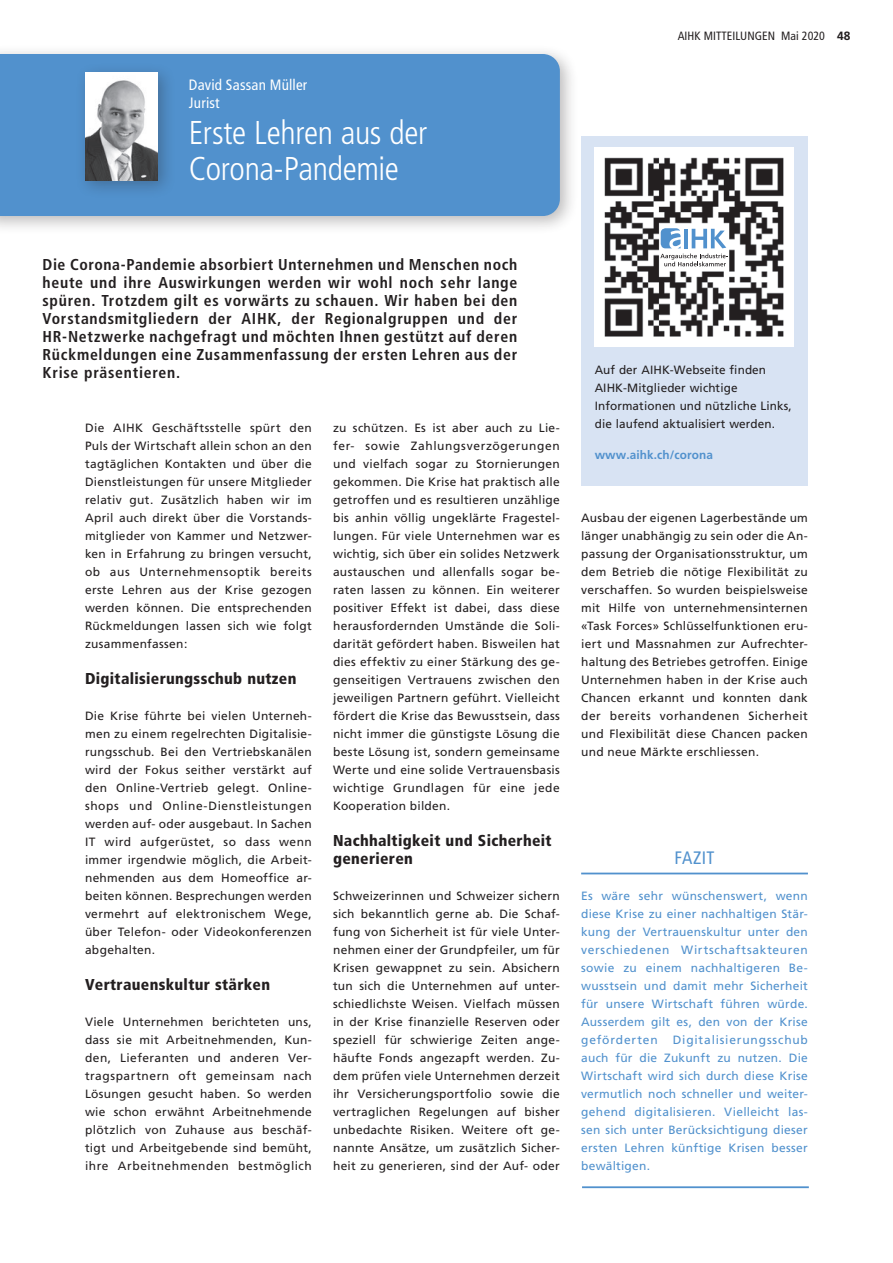
<style>
.page{position:relative;width:893px;height:1263px;background:#fff}
.page>*{position:absolute;margin:0;border:0;box-sizing:border-box;transform-origin:0 0}
.t1{font:300 condensed 33px/36px "Frutiger";letter-spacing:-.01em;color:#fff}
.t2{font:condensed 18px "Frutiger";letter-spacing:.015em;color:#5191cd}
.t3{font:700 condensed 15.75px/18px "Frutiger";letter-spacing:.045em;color:#231f20;text-align:justify}
.t4{font:900 condensed 15.75px/18px "Frutiger";letter-spacing:.02em;color:#231f20}
.t5{font:condensed 15px/18px "Frutiger";letter-spacing:.015em;color:#fff}
.t6{font:12px/18px "Frutiger";letter-spacing:.02em;color:#231f20;text-align:justify}
.t7{font:12px/18px "Frutiger";letter-spacing:.025em;color:#5191cd;text-align:justify}
.t8{font:condensed 12px "Frutiger";color:#231f20}
.t9{font:700 12px "Frutiger";letter-spacing:.01em;color:#5191cd}
.s1{font-family:"Frutiger LT";font-weight:700;font-stretch:normal}
</style>
<div class="page">
<div style="left:0;top:44px;width:578px;height:191px;background:#231f20;opacity:.3"></div>
<div style="left:0;top:54px;width:560px;height:162px;background:#5191cd"></div>
<div style="left:581px;top:136px;width:227px;height:350px;background:#d8e3f3"></div>
<div style="left:75px;top:62px;width:101px;height:137px;background:#231f20;opacity:.3"></div>
<img style="left:85px;top:72px;width:73px;height:108px">
<hr style="left:581px;top:873px;width:227px;height:1px;background:#5191cd">
<hr style="left:582px;top:1186px;width:227px;height:2px;background:#5191cd">
<img style="left:595px;top:148px;width:199px;height:199px">
<svg style="left:660px;top:228px;width:68px;height:38px;background:#c0d1e1"></svg>
<p class="t5" style="left:189px;top:76px;width:120px">David Sassan Müller<br>Jurist</p>
<h1 class="t1" style="left:189px;top:115px;width:240px">Erste Lehren aus der<br>Corona-Pandemie</h1>
<p class="t8" style="left:678px;top:29px;width:174px">AIHK MITTEILUNGEN Mai 2020 <span class="s1">48</span></p>
<p class="t3" style="left:43px;top:256px;width:476px">Die Corona-Pandemie absorbiert Unternehmen und Menschen noch heute und ihre Auswirkungen werden wir wohl noch sehr lange spüren. Trotzdem gilt es vorwärts zu schauen. Wir haben bei den Vorstandsmitgliedern der AIHK, der Regionalgruppen und der HR-Netzwerke nachgefragt und möchten Ihnen gestützt auf deren Rückmeldungen eine Zusammenfassung der ersten Lehren aus der Krise präsentieren.</p>
<p class="t6" style="left:85px;top:419px;width:228px">Die AIHK Geschäftsstelle spürt den Puls der Wirtschaft allein schon an den tagtäglichen Kontakten und über die Dienstleistungen für unsere Mitglieder relativ gut. Zusätzlich haben wir im April auch direkt über die Vorstands&shy;mitglieder von Kammer und Netzwer&shy;ken in Erfahrung zu bringen versucht, ob aus Unternehmensoptik bereits erste Lehren aus der Krise gezogen werden können. Die entsprechenden Rückmeldungen lassen sich wie folgt zusammenfassen:</p>
<h3 class="t4" style="left:85px;top:669px;width:213px">Digitalisierungsschub nutzen</h3>
<p class="t6" style="left:85px;top:707px;width:228px">Die Krise führte bei vielen Unterneh&shy;men zu einem regelrechten Digitalisie&shy;rungsschub. Bei den Vertriebskanälen wird der Fokus seither verstärkt auf den Online-Vertrieb gelegt. Online&shy;shops und Online-Dienstleistungen werden auf- oder ausgebaut. In Sachen IT wird aufgerüstet, so dass wenn immer irgendwie möglich, die Arbeit&shy;nehmenden aus dem Homeoffice ar&shy;beiten können. Besprechungen werden vermehrt auf elektronischem Wege, über Telefon- oder Videokonferenzen abgehalten.</p>
<h3 class="t4" style="left:85px;top:975px;width:187px">Vertrauenskultur stärken</h3>
<p class="t6" style="left:85px;top:1013px;width:228px">Viele Unternehmen berichteten uns, dass sie mit Arbeitnehmenden, Kun&shy;den, Lieferanten und anderen Ver&shy;tragspartnern oft gemeinsam nach Lösungen gesucht haben. So werden wie schon erwähnt Arbeitnehmende plötzlich von Zuhause aus beschäf&shy;tigt und Arbeitgebende sind bemüht, ihre Arbeitnehmenden bestmöglich</p>
<p class="t6" style="left:333px;top:419px;width:228px">zu schützen. Es ist aber auch zu Lie&shy;fer- sowie Zahlungsverzögerungen und vielfach sogar zu Stornierungen gekommen. Die Krise hat praktisch alle getroffen und es resultieren unzählige bis anhin völlig ungeklärte Fragestel&shy;lungen. Für viele Unternehmen war es wichtig, sich über ein solides Netzwerk austauschen und allenfalls sogar be&shy;raten lassen zu können. Ein weiterer positiver Effekt ist dabei, dass diese herausfordernden Umstände die Soli&shy;darität gefördert haben. Bisweilen hat dies effektiv zu einer Stärkung des ge&shy;genseitigen Vertrauens zwischen den jeweiligen Partnern geführt. Vielleicht fördert die Krise das Bewusstsein, dass nicht immer die günstigste Lösung die beste Lösung ist, sondern gemeinsame Werte und eine solide Vertrauensbasis wichtige Grundlagen für eine jede Kooperation bilden.</p>
<h3 class="t4" style="left:333px;top:831px;width:220px">Nachhaltigkeit und Sicherheit generieren</h3>
<p class="t6" style="left:333px;top:887px;width:228px">Schweizerinnen und Schweizer sichern sich bekanntlich gerne ab. Die Schaf&shy;fung von Sicherheit ist für viele Unter&shy;nehmen einer der Grundpfeiler, um für Krisen gewappnet zu sein. Absichern tun sich die Unternehmen auf unter&shy;schiedlichste Weisen. Vielfach müssen in der Krise finanzielle Reserven oder speziell für schwierige Zeiten ange&shy;häufte Fonds angezapft werden. Zu&shy;dem prüfen viele Unternehmen derzeit ihr Versicherungsportfolio sowie die vertraglichen Regelungen auf bisher unbedachte Risiken. Weitere oft ge&shy;nannte Ansätze, um zusätzlich Sicher&shy;heit zu generieren, sind der Auf- oder</p>
<p class="t6" style="left:595px;top:361px;width:198px;text-align:left">Auf der AIHK-Webseite finden<br>AIHK-Mitglieder wichtige<br>Informationen und nützliche Links, die laufend aktualisiert werden.</p>
<p class="t9" style="left:595px;top:448px;width:120px">www.aihk.ch/corona</p>
<p class="t6" style="left:581px;top:509px;width:228px">Ausbau der eigenen Lagerbestände um länger unabhängig zu sein oder die An&shy;passung der Organisationsstruktur, um dem Betrieb die nötige Flexibilität zu verschaffen. So wurden beispielsweise mit Hilfe von unternehmensinternen «Task Forces» Schlüsselfunktionen eru&shy;iert und Massnahmen zur Aufrechter&shy;haltung des Betriebes getroffen. Einige Unternehmen haben in der Krise auch Chancen erkannt und konnten dank der bereits vorhandenen Sicherheit und Flexibilität diese Chancen packen und neue Märkte erschliessen.</p>
<h2 class="t2" style="left:675px;top:847px;width:41px">FAZIT</h2>
<p class="t7" style="left:581px;top:887px;width:228px">Es wäre sehr wünschenswert, wenn diese Krise zu einer nachhaltigen Stär&shy;kung der Vertrauenskultur unter den verschiedenen Wirtschaftsakteuren sowie zu einem nachhaltigeren Be&shy;wusstsein und damit mehr Sicherheit für unsere Wirtschaft führen würde.<br>Ausserdem gilt es, den von der Krise geförderten</p>
<p class="t7" style="left:581px;top:1031px;width:228px;text-indent:92px">Digitalisierungsschub auch für die Zukunft zu nutzen. Die Wirtschaft wird sich durch diese Krise vermutlich noch schneller und weiter&shy;gehend digitalisieren. Vielleicht las&shy;sen sich unter Berücksichtigung dieser ersten Lehren künftige Krisen besser bewältigen.</p>
</div>
